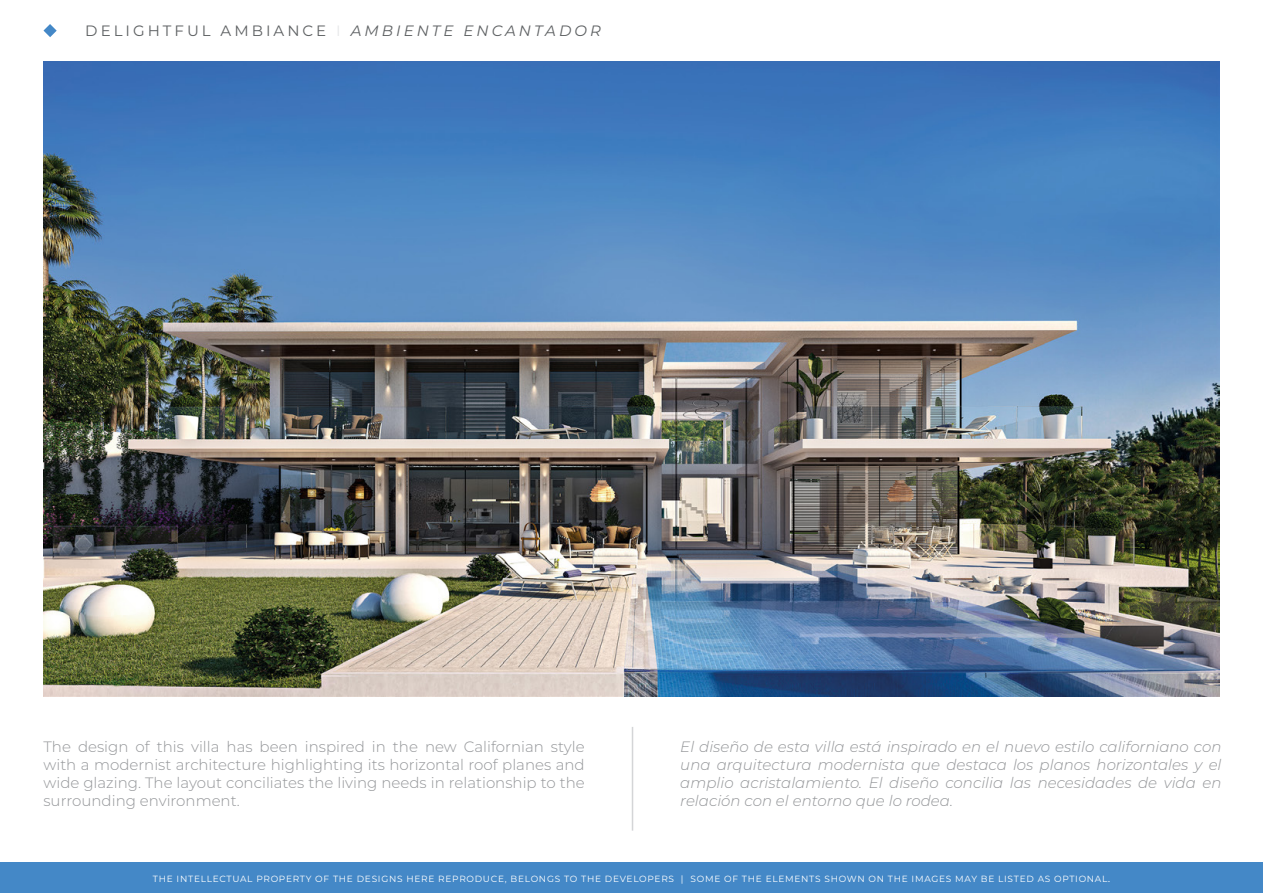
<style>
.page{position:relative;width:1263px;height:893px;background:#fff}
.page>*{position:absolute;margin:0;border:0;box-sizing:border-box;transform-origin:0 0}
.t1{font:italic 300 15px/18px "Montserrat";color:#939598;text-align:justify}
.t2{font:300 15px/18px "Montserrat";color:#939598;text-align:justify}
.t3{font:15px "Montserrat";letter-spacing:.2em;color:#5e6163}
.t4{font:9px "Montserrat";letter-spacing:.08em;color:#fff}
.s1{color:#e6e7e9}
.s2{font-style:italic}
.s3{font-family:"Lato"}
</style>
<div class="page">
<div style="left:0;top:862px;width:1263px;height:31px;background:#4488c7"></div>
<svg style="left:43px;top:24px;width:14px;height:13px"></svg>
<hr style="left:632px;top:727px;width:1px;height:104px;background:#d4d5d7">
<img style="left:43px;top:61px;width:1176px;height:635px">
<p class="t3" style="left:85px;top:21px;width:517px">DELIGHTFUL AMBIANCE <span class="s1">I</span> <span class="s2">AMBIENTE ENCANTADOR</span></p>
<p class="t2" style="left:43px;top:737px;width:543px">The design of this villa has been inspired in the new Californian style with a modernist architecture highlighting its horizontal roof planes and wide glazing. The layout conciliates the living needs in relationship to the surrounding environment.</p>
<p class="t1" style="left:680px;top:737px;width:543px">El diseño de esta villa está inspirado en el nuevo estilo californiano con una arquitectura modernista que destaca los planos horizontales y el amplio acristalamiento. El diseño concilia las necesidades de vida en relación con el entorno que lo rodea.</p>
<p class="t4" style="left:153px;top:873px;width:959px">THE INTELLECTUAL PROPERTY OF THE DESIGNS HERE REPRODUCE, BELONGS TO THE DEVELOPERS | SOME OF THE ELEMENTS SHOWN ON THE IMAGES MAY BE LISTED AS OPTIONAL<span class="s3">.</span></p>
</div>
